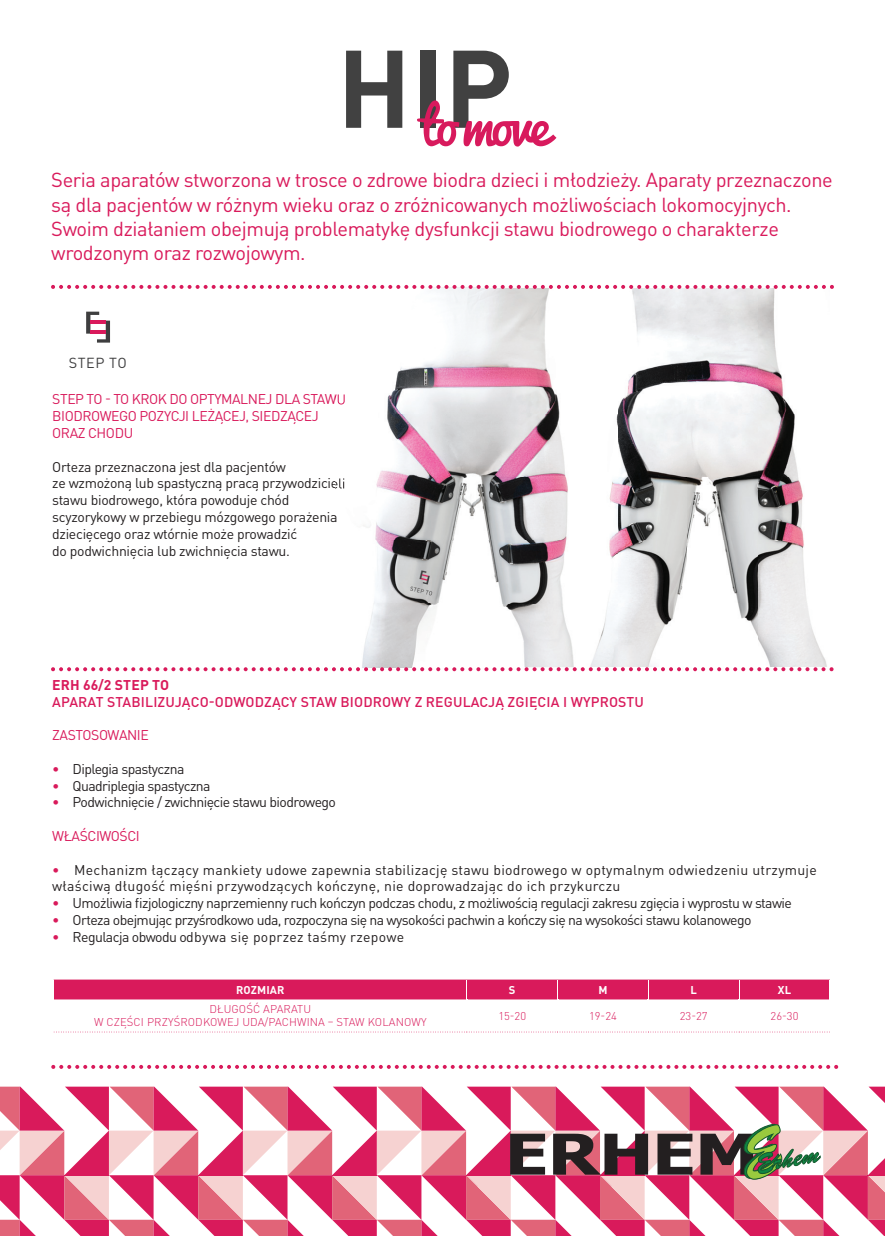
<style>
.page{position:relative;width:885px;height:1236px;background:#fff}
.page>*{position:absolute;margin:0;border:0;box-sizing:border-box;transform-origin:0 0}
.t1{font:20px/24px "DIN Pro";letter-spacing:-.02em;color:#d91a5b}
.t2{font:14.4px "DIN Pro";letter-spacing:.04em;color:#3e3e3f}
.t3{font:14px "DIN Pro";letter-spacing:-.04em;color:#231f20}
.t4{font:14px/16.8px "DIN Pro";letter-spacing:-.02em;color:#231f20}
.t5{font:14px/16.8px "DIN Pro";letter-spacing:.02em;color:#231f20}
.t6{font:14px/16.8px "DIN Pro";letter-spacing:-.03em;color:#d91a5b}
.t7{font:500 14px "DIN Pro";letter-spacing:.01em;color:#d91a5b}
.t8{font:700 14px "DIN Pro";letter-spacing:.01em;color:#d91a5b}
.t9{font:300 11.2px/13.4px "DIN Pro";letter-spacing:.01em;color:#d91a5b;text-align:center}
.t10{font:700 11.2px "DIN Pro";letter-spacing:.01em;color:#fff}
.s1{color:#d91a5b}
</style>
<div class="page">
<svg style="left:0;top:1087px;width:884px;height:149px"></svg>
<svg style="left:51px;top:1065px;width:787px;height:4px"></svg>
<div style="left:54px;top:980px;width:775px;height:19px;background:#d91a5b"></div>
<svg style="left:54px;top:1032px;width:774px;height:1px"></svg>
<svg style="left:346px;top:51px;width:56px;height:77px"></svg>
<svg style="left:417px;top:51px;width:139px;height:96px"></svg>
<svg style="left:86px;top:312px;width:24px;height:31px"></svg>
<hr style="left:90px;top:321px;width:16px;height:3px;background:#d91a5b">
<hr style="left:90px;top:330px;width:16px;height:4px;background:#d91a5b">
<img style="left:609px;top:289px;width:218px;height:377px">
<img style="left:439px;top:289px;width:178px;height:62px">
<img style="left:363px;top:351px;width:205px;height:253px">
<img style="left:362px;top:604px;width:255px;height:63px">
<svg style="left:335px;top:394px;width:10px;height:11px"></svg>
<img style="left:335px;top:478px;width:10px;height:11px">
<svg style="left:335px;top:515px;width:2px;height:7px"></svg>
<svg style="left:51px;top:667px;width:782px;height:4px"></svg>
<svg style="left:51px;top:285px;width:782px;height:4px"></svg>
<p class="t1" style="left:51px;top:167px;width:782px">Seria aparatów stworzona w trosce o zdrowe biodra dzieci i młodzieży. Aparaty przeznaczone są dla pacjentów w różnym wieku oraz o zróżnicowanych możliwościach lokomocyjnych.<br>Swoim działaniem obejmują problematykę dysfunkcji stawu biodrowego o charakterze wrodzonym oraz rozwojowym.</p>
<p class="t2" style="left:69px;top:353px;width:60px">STEP TO</p>
<p class="t6" style="left:52px;top:390px;width:295px">STEP TO - TO KROK DO OPTYMALNEJ DLA STAWU<br>BIODROWEGO POZYCJI LEŻĄCEJ, SIEDZĄCEJ<br>ORAZ CHODU</p>
<p class="t4" style="left:52px;top:458px;width:295px">Orteza przeznaczona jest dla pacjentów<br>ze wzmożoną lub spastyczną pracą przywodzicieli stawu biodrowego, która powoduje chód scyzorykowy w przebiegu mózgowego porażenia dziecięcego oraz wtórnie może prowadzić<br>do podwichnięcia lub zwichnięcia stawu.</p>
<p class="t8" style="left:52px;top:675px;width:118px">ERH 66/2 STEP TO</p>
<p class="t7" style="left:52px;top:692px;width:593px">APARAT STABILIZUJĄCO-ODWODZĄCY STAW BIODROWY Z REGULACJĄ ZGIĘCIA I WYPROSTU</p>
<p class="t6" style="left:52px;top:726px;width:98px">ZASTOSOWANIE</p>
<p class="t3" style="left:52px;top:759px;width:134px"><span class="s1">•</span> Diplegia spastyczna</p>
<p class="t3" style="left:52px;top:776px;width:160px"><span class="s1">•</span> Quadriplegia spastyczna</p>
<p class="t3" style="left:52px;top:793px;width:285px"><span class="s1">•</span> Podwichnięcie / zwichnięcie stawu biodrowego</p>
<p class="t6" style="left:52px;top:827px;width:89px">WŁAŚCIWOŚCI</p>
<p class="t5" style="left:52px;top:861px;width:766px"><span class="s1">•</span> Mechanizm łączący mankiety udowe zapewnia stabilizację stawu biodrowego w optymalnym odwiedzeniu utrzymuje właściwą długość mięśni przywodzących kończynę, nie doprowadzając do ich przykurczu</p>
<p class="t3" style="left:52px;top:894px;width:741px"><span class="s1">•</span> Umożliwia fizjologiczny naprzemienny ruch kończyn podczas chodu, z możliwością regulacji zakresu zgięcia i wyprostu w stawie</p>
<p class="t3" style="left:52px;top:910px;width:700px"><span class="s1">•</span> Orteza obejmując przyśrodkowo uda, rozpoczyna się na wysokości pachwin a kończy się na wysokości stawu kolanowego</p>
<p class="t5" style="left:52px;top:928px;width:353px"><span class="s1">•</span> Regulacja obwodu odbywa się poprzez taśmy rzepowe</p>
<p class="t10" style="left:236px;top:982px;width:50px">ROZMIAR</p>
<p class="t10" style="left:509px;top:982px;width:8px">S</p>
<p class="t10" style="left:598px;top:982px;width:11px">M</p>
<p class="t10" style="left:690px;top:982px;width:8px">L</p>
<p class="t10" style="left:777px;top:982px;width:15px">XL</p>
<p class="t9" style="left:94px;top:1002px;width:334px">DŁUGOŚĆ APARATU<br>W CZĘŚCI PRZYŚRODKOWEJ UDA/PACHWINA – STAW KOLANOWY</p>
<p class="t9" style="left:498px;top:1008px;width:29px">15-20</p>
<p class="t9" style="left:589px;top:1008px;width:29px">19-24</p>
<p class="t9" style="left:679px;top:1008px;width:29px">23-27</p>
<p class="t9" style="left:770px;top:1008px;width:29px">26-30</p>
</div>
